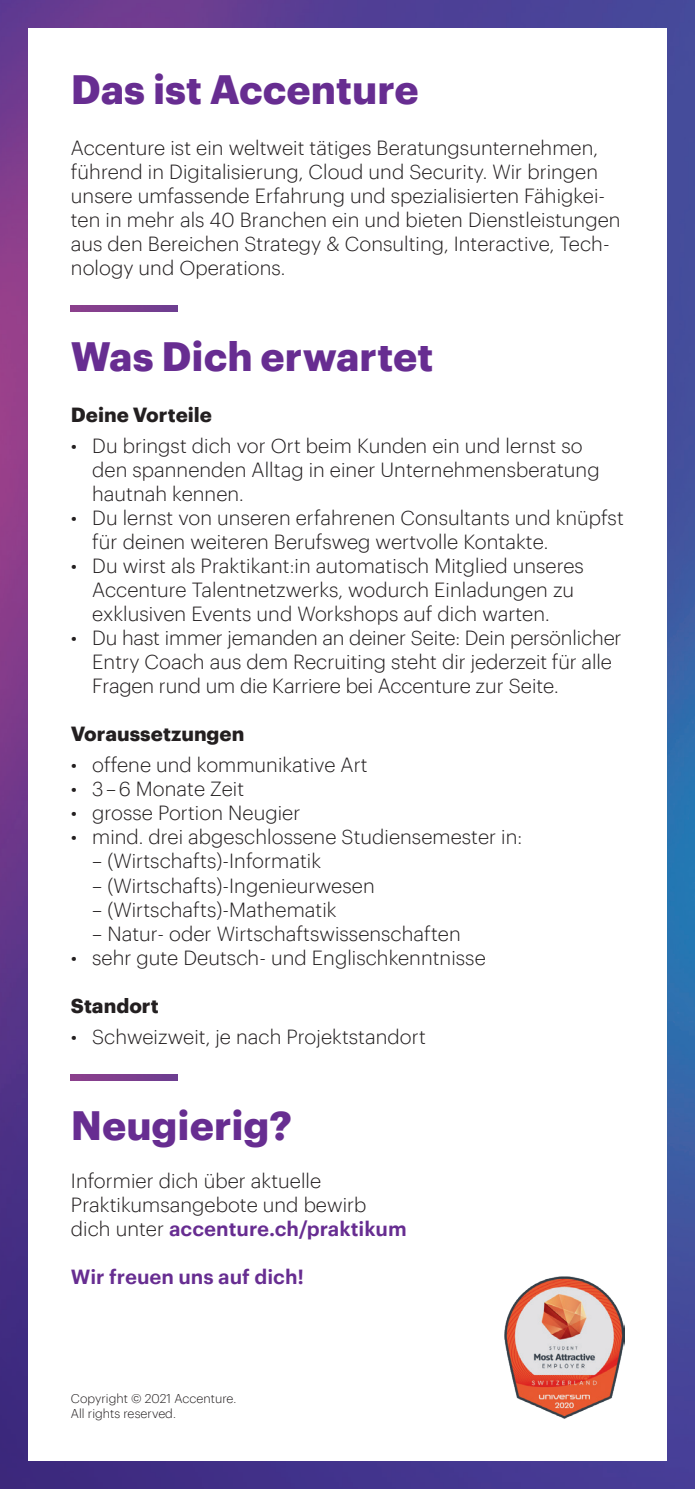
<style>
.page{position:relative;width:695px;height:1489px;background:#fff}
.page>*{position:absolute;margin:0;border:0;box-sizing:border-box;transform-origin:0 0}
.t1{font:700 40px "Graphik";color:#672d91}
.t2{font:300 20px/24px "Graphik";color:#231f20}
.t3{font:700 20px "Graphik";color:#231f20}
.t4{font:600 20px "Graphik";color:#672d91}
.t5{font:300 12.5px/15px "Graphik";color:#231f20}
.s1{font-weight:600;color:#672d91}
</style>
<div class="page">
<img style="left:0;top:0;width:694px;height:1488px">
<div style="left:28px;top:28px;width:638px;height:1432px;background:#fff"></div>
<img style="left:71px;top:306px;width:106px;height:5px">
<img style="left:71px;top:1074px;width:106px;height:6px">
<img style="left:504px;top:1276px;width:120px;height:141px">
<h1 class="t1" style="left:71px;top:58px;width:349px">Das ist Accenture</h1>
<p class="t2" style="left:71px;top:134px;width:551px">Accenture ist ein weltweit tätiges Beratungsunternehmen, führend in Digitalisierung, Cloud und Security. Wir bringen unsere umfassende Erfahrung und spezialisierten Fähigkei&shy;ten in mehr als 40 Branchen ein und bieten Dienstleistungen aus den Bereichen Strategy &amp; Consulting, Interactive, Tech&shy;nology und Operations.</p>
<h1 class="t1" style="left:71px;top:325px;width:364px">Was Dich erwartet</h1>
<p class="t3" style="left:71px;top:399px;width:143px">Deine Vorteile</p>
<p class="t2" style="left:92px;top:432px;width:509px;text-indent:-21px">• Du bringst dich vor Ort beim Kunden ein und lernst so den spannenden Alltag in einer Unternehmensberatung hautnah kennen.</p>
<p class="t2" style="left:92px;top:504px;width:533px;text-indent:-21px">• Du lernst von unseren erfahrenen Consultants und knüpfst für deinen weiteren Berufsweg wertvolle Kontakte.</p>
<p class="t2" style="left:92px;top:552px;width:493px;text-indent:-21px">• Du wirst als Praktikant:in automatisch Mitglied unseres<br>Accenture Talentnetzwerks, wodurch Einladungen zu exklusiven Events und Workshops auf dich warten.</p>
<p class="t2" style="left:92px;top:624px;width:531px;text-indent:-21px">• Du hast immer jemanden an deiner Seite: Dein persönlicher<br>Entry Coach aus dem Recruiting steht dir jederzeit für alle<br>Fragen rund um die Karriere bei Accenture zur Seite.</p>
<p class="t3" style="left:71px;top:718px;width:175px">Voraussetzungen</p>
<p class="t2" style="left:71px;top:751px;width:298px">• offene und kommunikative Art</p>
<p class="t2" style="left:71px;top:775px;width:175px">• 3–6 Monate Zeit</p>
<p class="t2" style="left:71px;top:799px;width:231px">• grosse Portion Neugier</p>
<p class="t2" style="left:71px;top:823px;width:453px">• mind. drei abgeschlossene Studiensemester in:</p>
<p class="t2" style="left:92px;top:847px;width:230px">– (Wirtschafts)-Informatik</p>
<p class="t2" style="left:92px;top:871px;width:284px">– (Wirtschafts)-Ingenieurwesen</p>
<p class="t2" style="left:92px;top:895px;width:246px">– (Wirtschafts)-Mathematik</p>
<p class="t2" style="left:92px;top:919px;width:370px">– Natur- oder Wirtschaftswissenschaften</p>
<p class="t2" style="left:71px;top:943px;width:416px">• sehr gute Deutsch- und Englischkenntnisse</p>
<p class="t3" style="left:71px;top:989px;width:89px">Standort</p>
<p class="t2" style="left:71px;top:1022px;width:356px">• Schweizweit, je nach Projektstandort</p>
<h1 class="t1" style="left:71px;top:1094px;width:223px">Neugierig?</h1>
<p class="t2" style="left:71px;top:1166px;width:337px">Informier dich über aktuelle<br>Praktikumsangebote und bewirb dich unter <span class="s1">accenture.ch/praktikum</span></p>
<p class="t4" style="left:71px;top:1261px;width:234px">Wir freuen uns auf dich!</p>
<p class="t5" style="left:71px;top:1389px;width:167px">Copyright © 2021 Accenture.<br>All rights reserved.</p>
</div>
